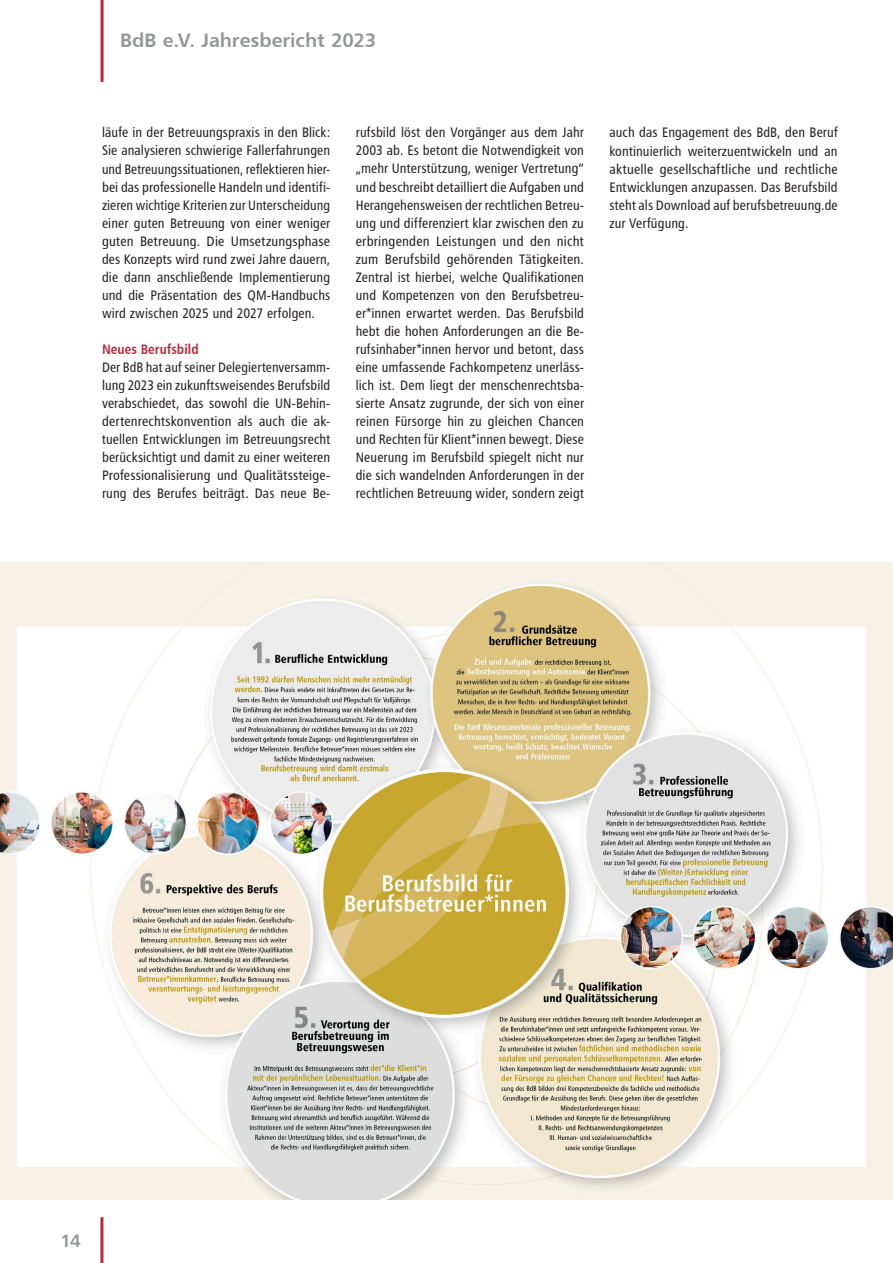
<style>
.page{position:relative;width:893px;height:1263px;background:#fff}
.page>*{position:absolute;margin:0;border:0;box-sizing:border-box;transform-origin:0 0}
.t1{font:19.5px "Humanist 777 BT Bold B";letter-spacing:-.005em;color:#939598}
.t2{font:18px "Humanist 777 BT Bold B";color:#939598}
.t3{font:13.8px/18px "Humanist 777 BT Roman Condensed B";letter-spacing:.01em;color:#231f20;text-align:justify}
.t4{font:13.8px "Humanist 777 BT Bold Condensed B";letter-spacing:.005em;color:#b72837}
</style>
<div class="page">
<img style="left:0;top:562px;width:893px;height:637px">
<hr style="left:101px;top:0;width:3px;height:82px;background:#b72837">
<hr style="left:100px;top:1217px;width:3px;height:46px;background:#b72837">
<h1 class="t1" style="left:120px;top:28px;width:258px">BdB e.V. Jahresbericht 2023</h1>
<p class="t3" style="left:102px;top:123px;width:230px">läufe in der Betreuungspraxis in den Blick:<br>Sie analysieren schwierige Fallerfahrungen und Betreuungssituationen, reflektieren hier&shy;bei das professionelle Handeln und identifi&shy;zieren wichtige Kriterien zur Unterscheidung einer guten Betreuung von einer weniger guten Betreuung. Die Umsetzungsphase des Konzepts wird rund zwei Jahre dauern, die dann anschließende Implementierung und die Präsentation des QM-Handbuchs wird zwischen 2025 und 2027 erfolgen.</p>
<p class="t4" style="left:102px;top:340px;width:98px">Neues Berufsbild</p>
<p class="t3" style="left:102px;top:357px;width:230px">Der BdB hat auf seiner Delegiertenversamm&shy;lung 2023 ein zukunftsweisendes Berufsbild verabschiedet, das sowohl die UN-Behin&shy;dertenrechtskonvention als auch die ak&shy;tuellen Entwicklungen im Betreuungsrecht berücksichtigt und damit zu einer weiteren Professionalisierung und Qualitätssteige&shy;rung des Berufes beiträgt. Das neue Be-</p>
<p class="t3" style="left:356px;top:123px;width:230px">rufsbild löst den Vorgänger aus dem Jahr 2003 ab. Es betont die Notwendigkeit von „mehr Unterstützung, weniger Vertretung“ und beschreibt detailliert die Aufgaben und Herangehensweisen der rechtlichen Betreu&shy;ung und differenziert klar zwischen den zu erbringenden Leistungen und den nicht zum Berufsbild gehörenden Tätigkeiten.<br>Zentral ist hierbei, welche Qualifikationen und Kompetenzen von den Berufsbetreu&shy;er*innen erwartet werden. Das Berufsbild hebt die hohen Anforderungen an die Be&shy;rufsinhaber*innen hervor und betont, dass eine umfassende Fachkompetenz unerläss&shy;lich ist. Dem liegt der menschenrechtsba&shy;sierte Ansatz zugrunde, der sich von einer reinen Fürsorge hin zu gleichen Chancen und Rechten für Klient*innen bewegt. Diese Neuerung im Berufsbild spiegelt nicht nur die sich wandelnden Anforderungen in der rechtlichen Betreuung wider, sondern zeigt</p>
<p class="t3" style="left:609px;top:123px;width:230px">auch das Engagement des BdB, den Beruf kontinuierlich weiterzuentwickeln und an aktuelle gesellschaftliche und rechtliche Entwicklungen anzupassen. Das Berufsbild steht als Download auf berufsbetreuung.de zur Verfügung.</p>
<h2 class="t2" style="left:61px;top:1229px;width:22px">14</h2>
</div>
